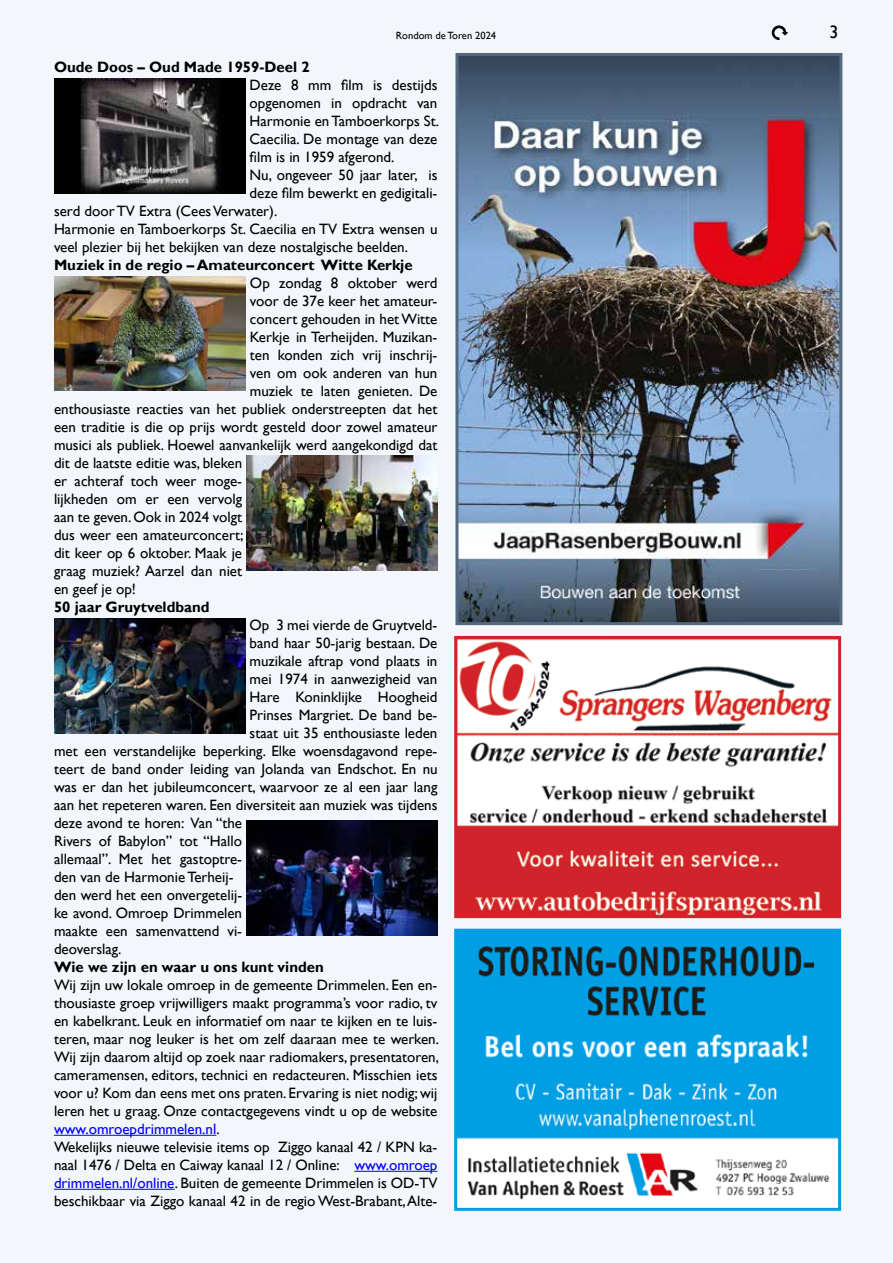
<style>
.page{position:relative;width:893px;height:1263px;background:#f1f4fb}
.page>*{position:absolute;margin:0;border:0;box-sizing:border-box;transform-origin:0 0}
.t1{font:18px "Gill Sans";color:#000}
.t2{font:15px/18px "Gill Sans";color:#000}
.t3{font:700 15px "Gill Sans";color:#000}
.t4{font:10.5px "Gill Sans";color:#000}
.s1{color:#00f}
</style>
<div class="page">
<svg style="left:772px;top:26px;width:15px;height:14px"></svg>
<hr style="left:54px;top:1135px;width:162px;height:1px;background:#00f">
<hr style="left:354px;top:1171px;width:83px;height:1px;background:#00f">
<hr style="left:54px;top:1189px;width:121px;height:1px;background:#00f">
<img style="left:458px;top:640px;width:379px;height:274px">
<div style="left:454px;top:636px;width:387px;height:282px;border:3px solid #d1232b"></div>
<img style="left:458px;top:933px;width:379px;height:274px">
<div style="left:454px;top:929px;width:387px;height:282px;border:3px solid #009fe3"></div>
<img style="left:459px;top:57px;width:379px;height:564px">
<div style="left:455px;top:53px;width:387px;height:572px;border:3px solid #536980"></div>
<img style="left:54px;top:79px;width:191px;height:114px">
<img style="left:54px;top:276px;width:192px;height:115px">
<img style="left:246px;top:455px;width:192px;height:115px">
<img style="left:246px;top:821px;width:192px;height:114px">
<img style="left:54px;top:619px;width:191px;height:114px">
<p class="t4" style="left:396px;top:29px;width:102px">Rondom de Toren 2024</p>
<p class="t1" style="left:829px;top:22px;width:10px">3</p>
<p class="t3" style="left:54px;top:58px;width:257px">Oude Doos – Oud Made 1959-Deel 2</p>
<p class="t2" style="left:250px;top:76px;width:189px">Deze 8 mm film is destijds</p>
<p class="t2" style="left:250px;top:94px;width:189px">opgenomen in opdracht van</p>
<p class="t2" style="left:250px;top:112px;width:191px">Harmonie en Tamboerkorps St.</p>
<p class="t2" style="left:250px;top:130px;width:189px">Caecilia. De montage van deze</p>
<p class="t2" style="left:250px;top:148px;width:146px">film is in 1959 afgerond.</p>
<p class="t2" style="left:250px;top:166px;width:189px">Nu, ongeveer 50 jaar later, is</p>
<p class="t2" style="left:250px;top:184px;width:189px">deze film bewerkt en gedigitali-</p>
<p class="t2" style="left:54px;top:202px;width:225px">serd door TV Extra (Cees Verwater).</p>
<p class="t2" style="left:54px;top:220px;width:385px">Harmonie en Tamboerkorps St. Caecilia en TV Extra wensen u</p>
<p class="t2" style="left:54px;top:238px;width:356px">veel plezier bij het bekijken van deze nostalgische beelden.</p>
<p class="t3" style="left:54px;top:256px;width:360px">Muziek in de regio – Amateurconcert Witte Kerkje</p>
<p class="t2" style="left:250px;top:274px;width:189px">Op zondag 8 oktober werd</p>
<p class="t2" style="left:250px;top:292px;width:189px">voor de 37e keer het amateur-</p>
<p class="t2" style="left:250px;top:310px;width:189px">concert gehouden in het Witte</p>
<p class="t2" style="left:250px;top:328px;width:189px">Kerkje in Terheijden. Muzikan-</p>
<p class="t2" style="left:250px;top:346px;width:189px">ten konden zich vrij inschrij-</p>
<p class="t2" style="left:250px;top:364px;width:189px">ven om ook anderen van hun</p>
<p class="t2" style="left:250px;top:382px;width:189px">muziek te laten genieten. De</p>
<p class="t2" style="left:54px;top:400px;width:385px">enthousiaste reacties van het publiek onderstreepten dat het</p>
<p class="t2" style="left:54px;top:418px;width:385px">een traditie is die op prijs wordt gesteld door zowel amateur</p>
<p class="t2" style="left:54px;top:436px;width:385px">musici als publiek. Hoewel aanvankelijk werd aangekondigd dat</p>
<p class="t2" style="left:54px;top:454px;width:190px">dit de laatste editie was, bleken</p>
<p class="t2" style="left:54px;top:472px;width:190px">er achteraf toch weer moge-</p>
<p class="t2" style="left:54px;top:490px;width:190px">lijkheden om er een vervolg</p>
<p class="t2" style="left:54px;top:508px;width:190px">aan te geven. Ook in 2024 volgt</p>
<p class="t2" style="left:54px;top:526px;width:191px">dus weer een amateurconcert;</p>
<p class="t2" style="left:54px;top:544px;width:190px">dit keer op 6 oktober. Maak je</p>
<p class="t2" style="left:54px;top:562px;width:190px">graag muziek? Aarzel dan niet</p>
<p class="t2" style="left:54px;top:580px;width:84px">en geef je op!</p>
<p class="t3" style="left:54px;top:598px;width:157px">50 jaar Gruytveldband</p>
<p class="t2" style="left:250px;top:616px;width:189px">Op 3 mei vierde de Gruytveld-</p>
<p class="t2" style="left:250px;top:634px;width:189px">band haar 50-jarig bestaan. De</p>
<p class="t2" style="left:250px;top:652px;width:189px">muzikale aftrap vond plaats in</p>
<p class="t2" style="left:250px;top:670px;width:189px">mei 1974 in aanwezigheid van</p>
<p class="t2" style="left:250px;top:688px;width:189px">Hare Koninklijke Hoogheid</p>
<p class="t2" style="left:250px;top:706px;width:189px">Prinses Margriet. De band be-</p>
<p class="t2" style="left:250px;top:724px;width:189px">staat uit 35 enthousiaste leden</p>
<p class="t2" style="left:54px;top:742px;width:385px">met een verstandelijke beperking. Elke woensdagavond repe-</p>
<p class="t2" style="left:54px;top:760px;width:385px">teert de band onder leiding van Jolanda van Endschot. En nu</p>
<p class="t2" style="left:54px;top:778px;width:385px">was er dan het jubileumconcert, waarvoor ze al een jaar lang</p>
<p class="t2" style="left:54px;top:796px;width:385px">aan het repeteren waren. Een diversiteit aan muziek was tijdens</p>
<p class="t2" style="left:54px;top:814px;width:190px">deze avond te horen: Van “the</p>
<p class="t2" style="left:54px;top:832px;width:190px">Rivers of Babylon” tot “Hallo</p>
<p class="t2" style="left:54px;top:850px;width:190px">allemaal”. Met het gastoptre-</p>
<p class="t2" style="left:54px;top:868px;width:181px">den van de Harmonie Terheij-</p>
<p class="t2" style="left:54px;top:886px;width:190px">den werd het een onvergetelij-</p>
<p class="t2" style="left:54px;top:904px;width:190px">ke avond. Omroep Drimmelen</p>
<p class="t2" style="left:54px;top:922px;width:190px">maakte een samenvattend vi-</p>
<p class="t2" style="left:54px;top:940px;width:69px">deoverslag.</p>
<p class="t3" style="left:54px;top:958px;width:271px">Wie we zijn en waar u ons kunt vinden</p>
<p class="t2" style="left:54px;top:976px;width:386px">Wij zijn uw lokale omroep in de gemeente Drimmelen. Een en&shy;thousiaste groep vrijwilligers maakt programma’s voor radio, tv en kabelkrant. Leuk en informatief om naar te kijken en te luis&shy;teren, maar nog leuker is het om zelf daaraan mee te werken.<br>Wij zijn daarom altijd op zoek naar radiomakers, presentatoren, cameramensen, editors, technici en redacteuren. Misschien iets voor u? Kom dan eens met ons praten. Ervaring is niet nodig; wij leren het u graag. Onze contactgegevens vindt u op de website <span class="s1">www.omroepdrimmelen.nl</span>.<br>Wekelijks nieuwe televisie items op Ziggo kanaal 42 / KPN ka&shy;naal 1476 / Delta en Caiway kanaal 12 / Online: <span class="s1">www.omroep drimmelen.nl/online</span>. Buiten de gemeente Drimmelen is OD-TV beschikbaar via Ziggo kanaal 42 in de regio West-Brabant, Alte-</p>
</div>
